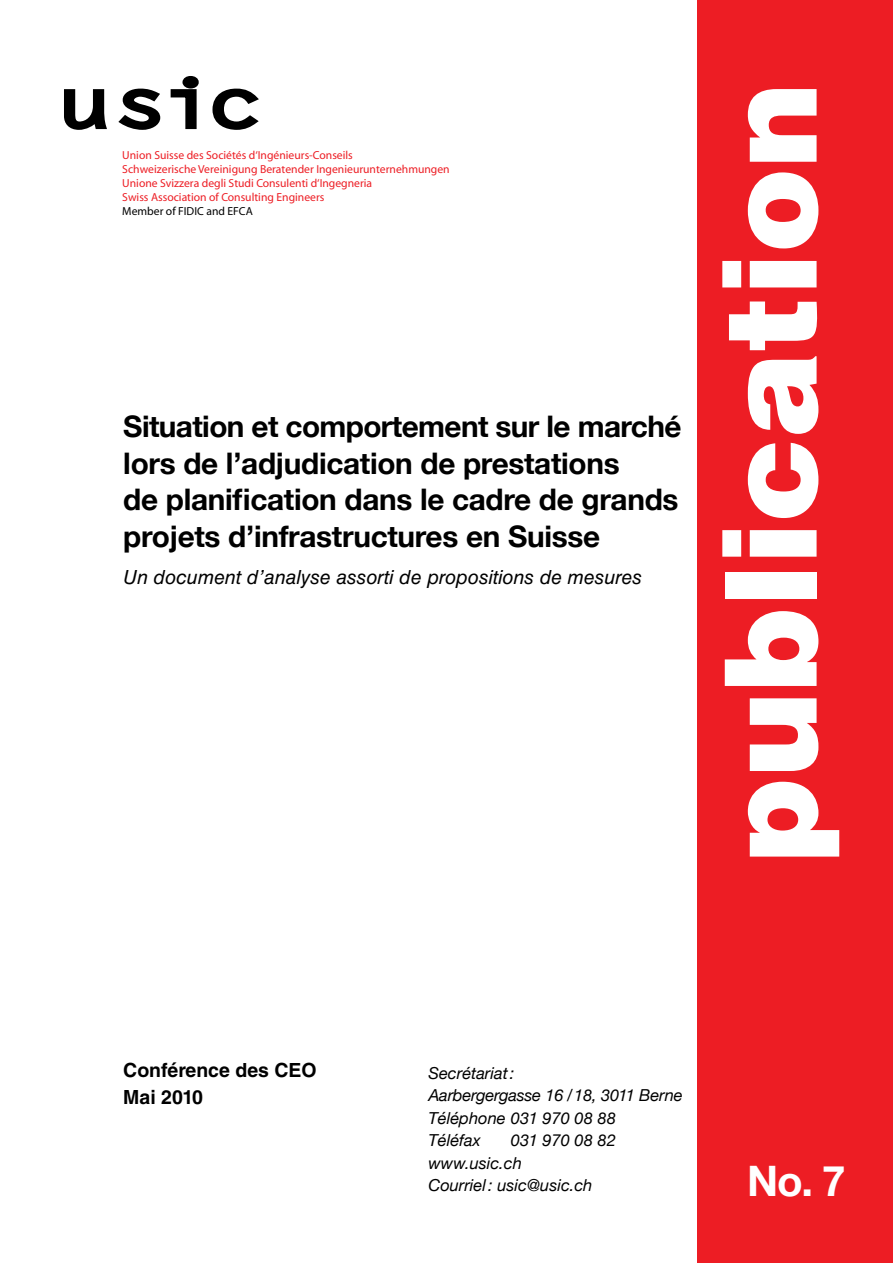
<style>
.page{position:relative;width:893px;height:1263px;background:#fff}
.page>*{position:absolute;margin:0;border:0;box-sizing:border-box;transform-origin:0 0}
.t1{font:900 127.5px "Helvetica LT Std";color:#fff}
.t2{font:700 42px "Helvetica Neue";color:#fff}
.t3{font:700 29.7px/36.6px "Helvetica Neue";letter-spacing:-.01em;color:#000}
.t4{font:700 29.7px "Helvetica Neue";letter-spacing:-.01em;color:#000}
.t5{font:italic 19.5px "Helvetica LT Std";color:#000}
.t6{font:700 19.5px/27px "Helvetica LT Std";color:#000}
.t7{font:italic 16.5px/22.5px "Helvetica Neue";color:#000}
.t8{font:11.7px/14px "Myriad";color:#ed1d24}
.t9{font:11.7px "Myriad";color:#000}
</style>
<div class="page">
<div style="left:697px;top:0;width:196px;height:1263px;background:#ed1d24"></div>
<svg style="left:64px;top:88px;width:97px;height:42px"></svg>
<svg style="left:170px;top:76px;width:29px;height:54px"></svg>
<svg style="left:212px;top:88px;width:47px;height:42px"></svg>
<p class="t8" style="left:122px;top:148px;width:329px">Union Suisse des Sociétés d‘Ingénieurs-Conseils<br>Schweizerische Vereinigung Beratender Ingenieurunternehmungen Unione Svizzera degli Studi Consulenti d‘Ingegneria<br>Swiss Association of Consulting Engineers</p>
<p class="t9" style="left:122px;top:205px;width:132px">Member of FIDIC and EFCA</p>
<h3 class="t3" style="left:123px;top:408px;width:560px">Situation et comportement sur le marché lors de l’adjudication de prestations</h3>
<h3 class="t4" style="left:123px;top:481px;width:557px">de planification dans le cadre de grands</h3>
<h3 class="t3" style="left:123px;top:517px;width:478px">projets d’infrastructures en Suisse</h3>
<h3 class="t5" style="left:123px;top:566px;width:520px">Un document d’analyse assorti de propositions de mesures</h3>
<h1 class="t1" style="left:687px;top:862px;width:781px;rotate:-90deg">publication</h1>
<h3 class="t6" style="left:123px;top:1056px;width:195px">Conférence des CEO<br>Mai 2010</h3>
<h3 class="t7" style="left:428px;top:1061px;width:256px">Secrétariat:<br>Aarbergergasse 16 /18, 3011 Berne<br>Téléphone 031 970 08 88<br>Téléfax</h3>
<h3 class="t7" style="left:428px;top:1129px;width:189px;text-indent:82px">031 970 08 82 www.usic.ch<br>Courriel: usic@usic.ch</h3>
<h2 class="t2" style="left:747px;top:1154px;width:100px">No. 7</h2>
</div>
